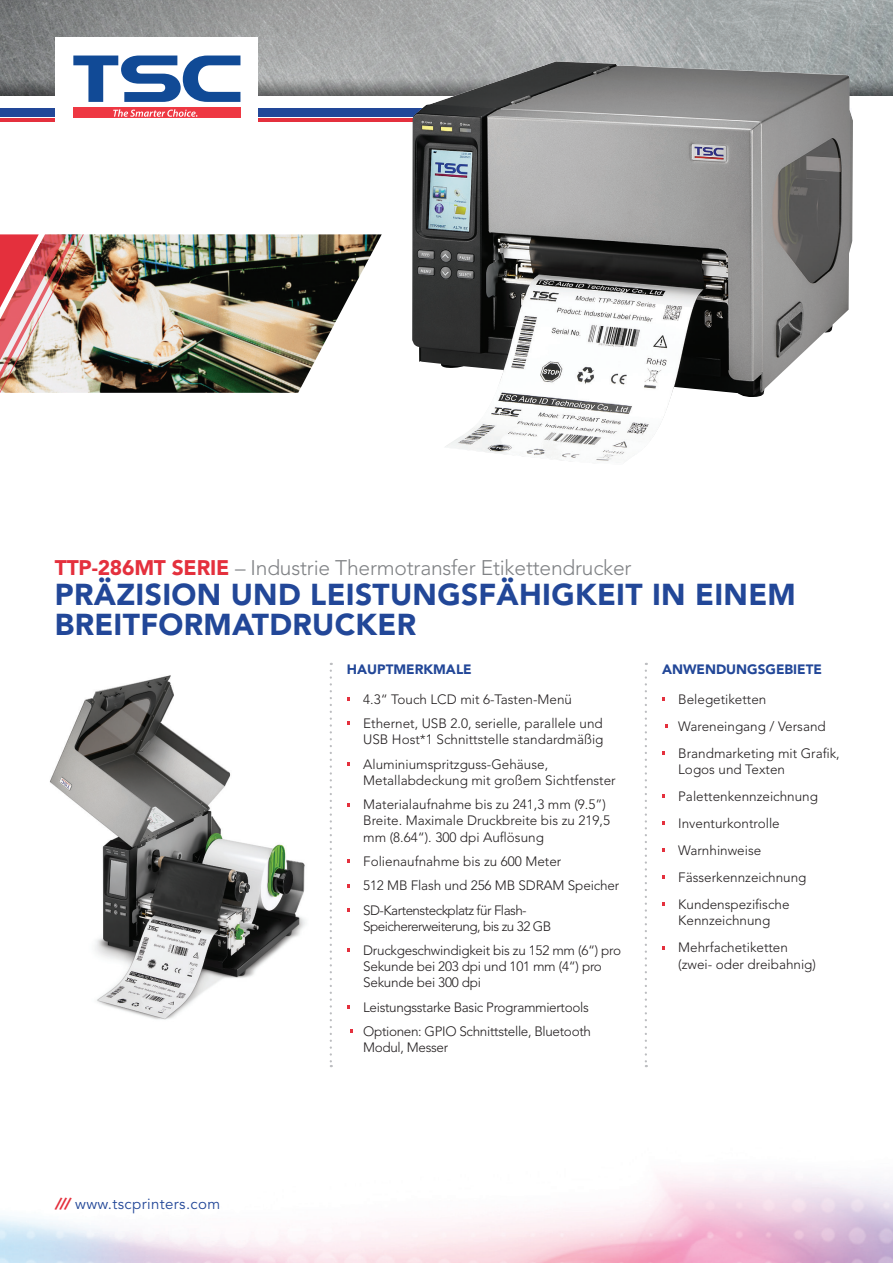
<style>
.page{position:relative;width:893px;height:1263px;background:#fff}
.page>*{position:absolute;margin:0;border:0;box-sizing:border-box;transform-origin:0 0}
.t1{font:900 30px/30px "Avenir";letter-spacing:.01em;color:#224798}
.t2{font:300 21px "Avenir";letter-spacing:-.01em;color:#808285}
.t3{font:15px "Avenir";letter-spacing:.025em;color:#224798}
.t4{font:300 13.5px/27px "Avenir";color:#231f20}
.t5{font:300 13.5px/24.3px "Avenir";letter-spacing:-.02em;color:#231f20}
.t6{font:300 13.5px/24.3px "Avenir";letter-spacing:-.025em;color:#231f20}
.t7{font:900 13.5px "Avenir";color:#224798}
.s1{font-weight:900;color:#e4303d}
.s2{font-weight:900;font-style:italic;color:#e4303d}
</style>
<div class="page">
<img style="left:0;top:0;width:893px;height:95px">
<img style="left:49px;top:675px;width:256px;height:345px">
<div style="left:0;top:108px;width:851px;height:8px;background:#224798"></div>
<hr style="left:0;top:119px;width:851px;height:2px;background:#e4303d">
<svg style="left:662px;top:697px;width:3px;height:4px"></svg>
<svg style="left:665px;top:724px;width:3px;height:4px"></svg>
<svg style="left:662px;top:751px;width:3px;height:4px"></svg>
<svg style="left:347px;top:697px;width:3px;height:4px"></svg>
<svg style="left:347px;top:762px;width:3px;height:4px"></svg>
<svg style="left:347px;top:859px;width:3px;height:4px"></svg>
<svg style="left:347px;top:1005px;width:3px;height:4px"></svg>
<svg style="left:330px;top:671px;width:2px;height:396px"></svg>
<svg style="left:645px;top:671px;width:2px;height:396px"></svg>
<img style="left:84px;top:234px;width:298px;height:159px">
<img style="left:0;top:234px;width:84px;height:159px">
<div style="left:55px;top:37px;width:203px;height:153px;background:#fff"></div>
<svg style="left:73px;top:56px;width:167px;height:46px"></svg>
<div style="left:73px;top:108px;width:167px;height:10px;background:#ee3843"></div>
<svg style="left:113px;top:109px;width:84px;height:8px"></svg>
<img style="left:412px;top:61px;width:441px;height:400px">
<h2 class="t2" style="left:55px;top:556px;width:578px"><span class="s1">TTP-286MT SERIE</span> – Industrie Thermotransfer Etikettendrucker</h2>
<h1 class="t1" style="left:55px;top:580px;width:742px">PRÄZISION UND LEISTUNGSFÄHIGKEIT IN EINEM<br>BREITFORMATDRUCKER</h1>
<p class="t3" style="left:55px;top:1195px;width:167px"><span class="s2">///</span> www.tscprinters.com</p>
<p class="t7" style="left:347px;top:661px;width:126px">HAUPTMERKMALE</p>
<p class="t4" style="left:363px;top:687px;width:241px;line-height:24.3px">4.3“ Touch LCD mit 6-Tasten-Menü<br>Ethernet, USB 2.0, serielle, parallele und</p>
<p class="t4" style="left:363px;top:727px;width:242px;line-height:24.3px">USB Host*1 Schnittstelle standardmäßig<br>Aluminiumspritzguss-Gehäuse,</p>
<p class="t4" style="left:363px;top:768px;width:254px;line-height:24.3px">Metallabdeckung mit großem Sichtfenster<br>Materialaufnahme bis zu 241,3 mm (9.5”)</p>
<p class="t4" style="left:363px;top:813px;width:248px;line-height:16.2px">Breite. Maximale Druckbreite bis zu 219,5 mm (8.64“). 300 dpi Auflösung</p>
<p class="t4" style="left:363px;top:849px;width:258px;line-height:24.3px">Folienaufnahme bis zu 600 Meter<br>512 MB Flash und 256 MB SDRAM Speicher<br>SD-Kartensteckplatz für Flash-</p>
<p class="t5" style="left:363px;top:914px;width:260px">Speichererweiterung, bis zu 32 GB<br>Druckgeschwindigkeit bis zu 152 mm (6“) pro</p>
<p class="t5" style="left:363px;top:958px;width:240px;line-height:16.2px">Sekunde bei 203 dpi und 101 mm (4“) pro<br>Sekunde bei 300 dpi</p>
<p class="t6" style="left:363px;top:995px;width:229px">Leistungsstarke Basic Programmiertools<br>Optionen: GPIO Schnittstelle, Bluetooth</p>
<p class="t6" style="left:363px;top:1035px;width:86px">Modul, Messer</p>
<p class="t7" style="left:662px;top:661px;width:162px">ANWENDUNGSGEBIETE</p>
<p class="t4" style="left:678px;top:686px;width:163px">Belegetiketten<br>Wareneingang / Versand<br>Brandmarketing mit Grafik,</p>
<p class="t4" style="left:678px;top:756px;width:141px">Logos und Texten<br>Palettenkennzeichnung<br>Inventurkontrolle<br>Warnhinweise<br>Fässerkennzeichnung<br>Kundenspezifische</p>
<p class="t4" style="left:678px;top:907px;width:111px">Kennzeichnung<br>Mehrfachetiketten</p>
<p class="t4" style="left:678px;top:950px;width:139px">(zwei- oder dreibahnig)</p>
</div>
